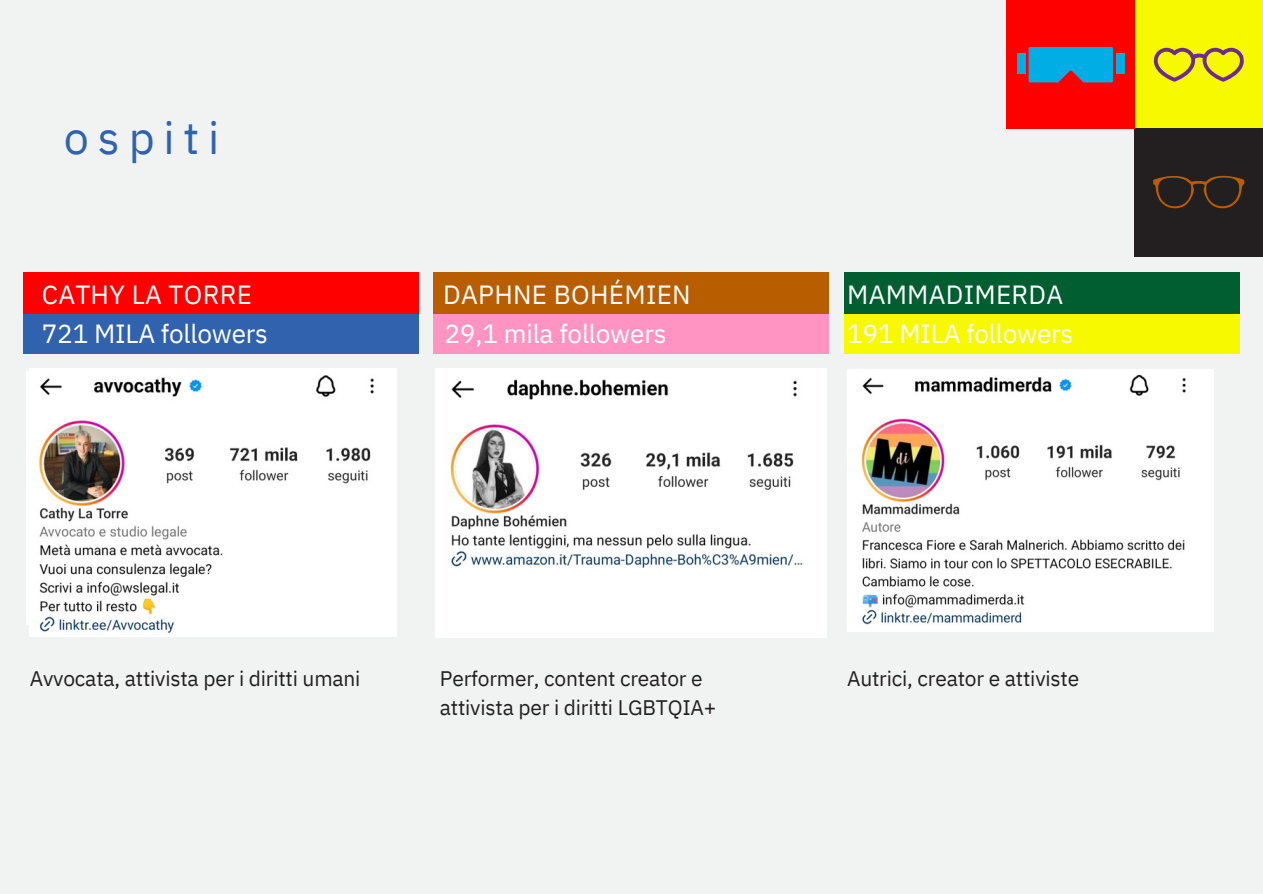
<style>
.page{position:relative;width:1263px;height:894px;background:#fff}
.page>*{position:absolute;margin:0;border:0;box-sizing:border-box;transform-origin:0 0}
.t1{font:45px "IBM Plex Sans";letter-spacing:.195em;color:#3062ae}
.t2{font:26.25px "IBM Plex Sans";letter-spacing:-.01em;color:#fff}
.t3{font:26.25px "IBM Plex Sans";letter-spacing:.01em;color:#fff}
.t4{font:21px/29.2px "IBM Plex Sans";letter-spacing:-.01em;color:#231f20}
</style>
<div class="page">
<div style="left:0;top:0;width:1263px;height:893px;background:#f1f2f2"></div>
<hr style="left:1135px;top:0;width:127px;height:1px;background:#ff94c3">
<div style="left:1135px;top:1px;width:127px;height:128px;background:#f6f900"></div>
<svg style="left:1154px;top:48px;width:90px;height:34px"></svg>
<hr style="left:1007px;top:0;width:128px;height:1px;background:#005e31">
<div style="left:1135px;top:129px;width:127px;height:128px;background:#231f20"></div>
<svg style="left:1153px;top:175px;width:91px;height:34px"></svg>
<div style="left:1007px;top:1px;width:128px;height:128px;background:#f00"></div>
<div style="left:1116px;top:54px;width:8px;height:19px;background:#00aee5"></div>
<div style="left:1028px;top:47px;width:85px;height:35px;background:#00aee5"></div>
<div style="left:1017px;top:54px;width:8px;height:19px;background:#00aee5"></div>
<img style="left:30px;top:368px;width:366px;height:268px">
<div style="left:24px;top:313px;width:394px;height:41px;background:#3062ae"></div>
<div style="left:24px;top:272px;width:394px;height:41px;background:#f00"></div>
<div style="left:434px;top:313px;width:395px;height:41px;background:#ff94c3"></div>
<div style="left:434px;top:272px;width:395px;height:41px;background:#b85e00"></div>
<div style="left:844px;top:313px;width:395px;height:41px;background:#f6f900"></div>
<div style="left:844px;top:272px;width:395px;height:41px;background:#005e31"></div>
<div style="left:435px;top:556px;width:392px;height:81px;background:#fff"></div>
<img style="left:435px;top:368px;width:392px;height:199px">
<div style="left:847px;top:555px;width:367px;height:76px;background:#fff"></div>
<img style="left:847px;top:370px;width:367px;height:255px">
<p class="t1" style="left:64px;top:108px;width:157px">ospiti</p>
<p class="t3" style="left:443px;top:277px;width:249px">DAPHNE BOHÉMIEN</p>
<p class="t2" style="left:444px;top:315px;width:223px">29,1 mila followers</p>
<p class="t3" style="left:42px;top:277px;width:212px">CATHY LA TORRE</p>
<p class="t3" style="left:847px;top:277px;width:218px">MAMMADIMERDA</p>
<p class="t2" style="left:42px;top:315px;width:228px">721 MILA followers</p>
<p class="t2" style="left:847px;top:315px;width:228px">191 MILA followers</p>
<p class="t4" style="left:30px;top:663px;width:332px">Avvocata, attivista per i diritti umani</p>
<p class="t4" style="left:440px;top:663px;width:278px">Performer, content creator e attivista per i diritti LGBTQIA+</p>
<p class="t4" style="left:847px;top:663px;width:234px">Autrici, creator e attiviste</p>
</div>
